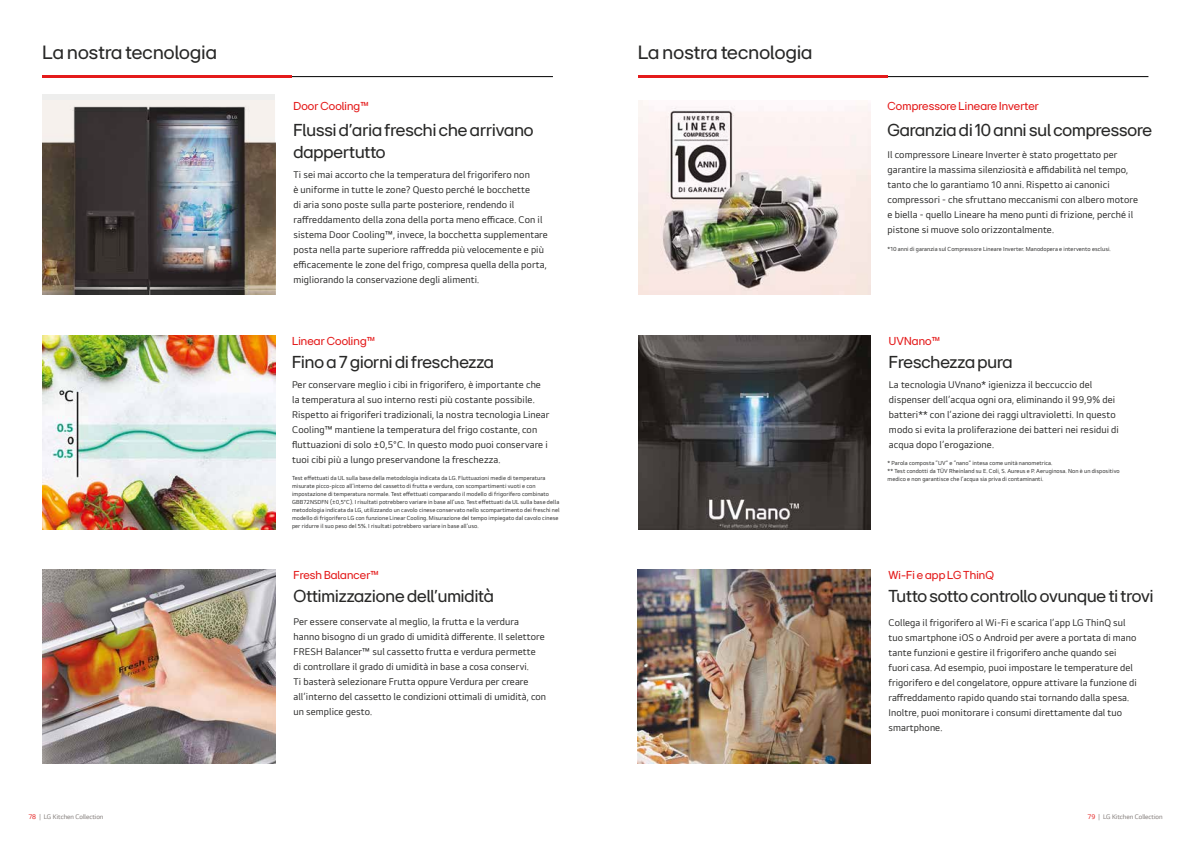
<style>
.page{position:relative;width:1191px;height:842px;background:#fff}
.page>*{position:absolute;margin:0;border:0;box-sizing:border-box;transform-origin:0 0}
.t1{font:20px "LGEI Headline";letter-spacing:.01em;color:#282827}
.t2{font:18px/22px "LGEI Headline";color:#282827}
.t3{font:12px "LGEI Headline";letter-spacing:.01em;color:#e41b1b}
.t4{font:10px/15px "LGEI Text Rg TTF";letter-spacing:.01em;color:#282827}
.t5{font:7px "LG Smart";color:#807a77}
.t6{font:6px/8px "LGEI Text Rg TTF";letter-spacing:.01em;color:#282827}
.s1{color:#e41b1b}
</style>
<div class="page">
<div style="left:43px;top:94px;width:232px;height:194px;background:#f6f1ed"></div>
<hr style="left:57px;top:76px;width:496px;height:1px;background:#000">
<hr style="left:43px;top:75px;width:249px;height:3px;background:#e41b1b">
<img style="left:43px;top:335px;width:232px;height:194px">
<img style="left:43px;top:570px;width:232px;height:194px">
<img style="left:43px;top:106px;width:232px;height:188px">
<hr style="left:652px;top:76px;width:496px;height:1px;background:#000">
<hr style="left:638px;top:75px;width:249px;height:3px;background:#e41b1b">
<img style="left:638px;top:100px;width:232px;height:194px">
<img style="left:637px;top:570px;width:233px;height:194px">
<img style="left:638px;top:335px;width:232px;height:194px">
<h1 class="t1" style="left:43px;top:40px;width:176px">La nostra tecnologia</h1>
<p class="t3" style="left:293px;top:99px;width:76px">Door Cooling™</p>
<h2 class="t2" style="left:293px;top:119px;width:241px">Flussi d’aria freschi che arrivano dappertutto</h2>
<p class="t4" style="left:293px;top:167px;width:256px">Ti sei mai accorto che la temperatura del frigorifero non<br>è uniforme in tutte le zone? Questo perché le bocchette<br>di aria sono poste sulla parte posteriore, rendendo il raffreddamento della zona della porta meno efficace. Con il sistema Door Cooling™, invece, la bocchetta supplementare posta nella parte superiore raffredda più velocemente e più efficacemente le zone del frigo, compresa quella della porta, migliorando la conservazione degli alimenti.</p>
<p class="t3" style="left:292px;top:333px;width:84px">Linear Cooling™</p>
<p class="t4" style="left:292px;top:377px;width:259px">Per conservare meglio i cibi in frigorifero, è importante che la temperatura al suo interno resti più costante possibile.<br>Rispetto ai frigoriferi tradizionali, la nostra tecnologia Linear Cooling™ mantiene la temperatura del frigo costante, con fluttuazioni di solo ±0,5°C. In questo modo puoi conservare i tuoi cibi più a lungo preservandone la freschezza.</p>
<h2 class="t2" style="left:292px;top:351px;width:203px">Fino a 7 giorni di freschezza</h2>
<p class="t6" style="left:292px;top:474px;width:269px">Test effettuati da UL sulla base della metodologia indicata da LG. Fluttuazioni medie di temperatura misurate picco-picco all’interno del cassetto di frutta e verdura, con scompartimenti vuoti e con impostazione di temperatura normale. Test effettuati comparando il modello di frigorifero combinato GBB72NSDFN (±0,5°C). I risultati potrebbero variare in base all’uso. Test effettuati da UL sulla base della metodologia indicata da LG, utilizzando un cavolo cinese conservato nello scompartimento dei freschi nel modello di frigorifero LG con funzione Linear Cooling. Misurazione del tempo impiegato dal cavolo cinese per ridurre il suo peso del 5%. I risultati potrebbero variare in base all’uso.</p>
<p class="t3" style="left:293px;top:568px;width:86px">Fresh Balancer™</p>
<p class="t4" style="left:293px;top:614px;width:254px">Per essere conservate al meglio, la frutta e la verdura hanno bisogno di un grado di umidità differente. Il selettore FRESH Balancer™ sul cassetto frutta e verdura permette di controllare il grado di umidità in base a cosa conservi.<br>Ti basterà selezionare Frutta oppure Verdura per creare all’interno del cassetto le condizioni ottimali di umidità, con un semplice gesto.</p>
<h2 class="t2" style="left:293px;top:585px;width:202px">Ottimizzazione dell’umidità</h2>
<h1 class="t1" style="left:638px;top:40px;width:176px">La nostra tecnologia</h1>
<p class="t3" style="left:887px;top:99px;width:153px">Compressore Lineare Inverter</p>
<p class="t4" style="left:887px;top:147px;width:252px">Il compressore Lineare Inverter è stato progettato per garantire la massima silenziosità e affidabilità nel tempo, tanto che lo garantiamo 10 anni. Rispetto ai canonici compressori - che sfruttano meccanismi con albero motore e biella - quello Lineare ha meno punti di frizione, perché il pistone si muove solo orizzontalmente.</p>
<h2 class="t2" style="left:887px;top:119px;width:266px">Garanzia di 10 anni sul compressore</h2>
<p class="t6" style="left:887px;top:245px;width:225px">*10 anni di garanzia sul Compressore Lineare Inverter. Manodopera e intervento esclusi.</p>
<p class="t3" style="left:889px;top:333px;width:52px">UVNano™</p>
<h2 class="t2" style="left:889px;top:351px;width:125px">Freschezza pura</h2>
<p class="t4" style="left:889px;top:377px;width:231px">La tecnologia UVnano* igienizza il beccuccio del dispenser dell’acqua ogni ora, eliminando il 99,9% dei batteri** con l’azione dei raggi ultravioletti. In questo modo si evita la proliferazione dei batteri nei residui di acqua dopo l’erogazione.</p>
<p class="t6" style="left:887px;top:459px;width:234px">* Parola composta “UV” e “nano” intesa come unità nanometrica.<br>** Test condotti da TÜV Rheinland su E. Coli, S. Aureus e P. Aeruginosa. Non è un dispositivo medico e non garantisce che l’acqua sia priva di contaminanti.</p>
<p class="t3" style="left:888px;top:568px;width:107px">Wi-Fi e app LG ThinQ</p>
<p class="t4" style="left:888px;top:615px;width:250px">Collega il frigorifero al Wi-Fi e scarica l’app LG ThinQ sul tuo smartphone iOS o Android per avere a portata di mano tante funzioni e gestire il frigorifero anche quando sei fuori casa. Ad esempio, puoi impostare le temperature del frigorifero e del congelatore, oppure attivare la funzione di raffreddamento rapido quando stai tornando dalla spesa.<br>Inoltre, puoi monitorare i consumi direttamente dal tuo smartphone.</p>
<h2 class="t2" style="left:888px;top:585px;width:266px">Tutto sotto controllo ovunque ti trovi</h2>
<p class="t5" style="left:28px;top:812px;width:77px"><span class="s1">78</span> | LG Kitchen Collection</p>
<p class="t5" style="left:1087px;top:812px;width:77px"><span class="s1">79</span> | LG Kitchen Collection</p>
</div>
